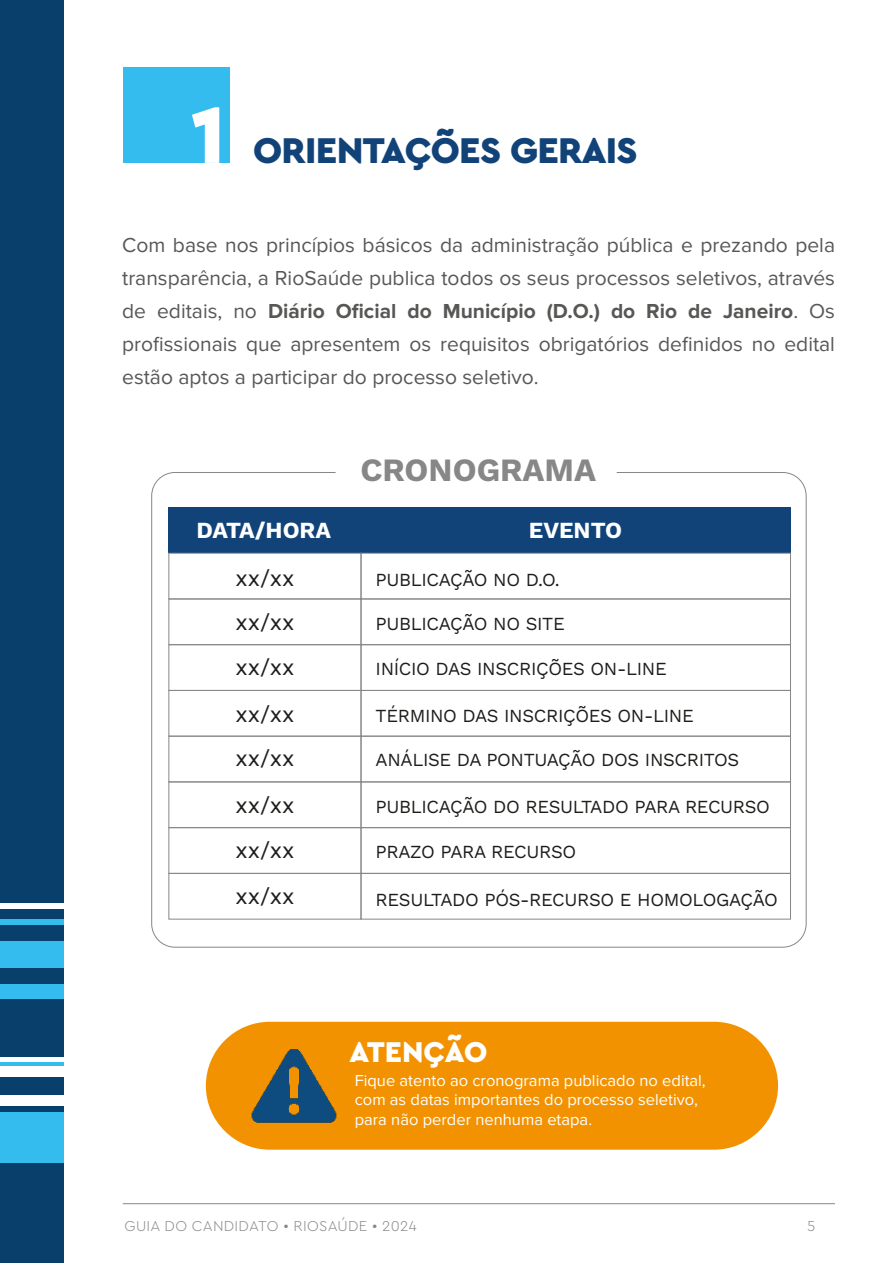
<style>
.page{position:relative;width:893px;height:1263px;background:#fff}
.page>*{position:absolute;margin:0;border:0;box-sizing:border-box;transform-origin:0 0}
.t1{font:900 84.3px "Cera Pro";color:#fff}
.t2{font:900 37.5px "Cera Pro";letter-spacing:-.02em;color:#114379}
.t3{font:700 32.55px "Work Sans";color:#878787}
.t4{font:900 30px "Cera Pro";letter-spacing:-.005em;color:#fff}
.t5{font:23.1px/46.5px "Work Sans";color:#1d1d1b}
.t6{font:700 23.1px "Work Sans";color:#fff}
.t7{font:21px/33px "Proxima Nova";color:#575756;text-align:justify}
.t8{font:18.45px "Work Sans";letter-spacing:-.02em;color:#1d1d1b}
.t9{font:16.5px/19.5px "Proxima Nova";color:#fff}
.t10{font:300 15px "Cera Pro";letter-spacing:.02em;color:#878787}
.s1{font-weight:700}
</style>
<div class="page">
<div style="left:206px;top:1022px;width:572px;height:128px;background:#f39200;border-radius:64px"></div>
<img style="left:251px;top:1049px;width:86px;height:74px">
<div style="left:123px;top:67px;width:106px;height:95px;background:#34bcee"></div>
<div style="left:169px;top:507px;width:192px;height:46px;background:#114379"></div>
<div style="left:361px;top:507px;width:429px;height:46px;background:#114379"></div>
<div style="left:168px;top:553px;width:193px;height:46px;border:1px solid #878787"></div>
<div style="left:361px;top:553px;width:430px;height:46px;border:1px solid #878787"></div>
<div style="left:168px;top:599px;width:193px;height:46px;border:1px solid #878787"></div>
<div style="left:361px;top:599px;width:430px;height:46px;border:1px solid #878787"></div>
<div style="left:168px;top:644px;width:193px;height:47px;border:1px solid #878787"></div>
<div style="left:361px;top:644px;width:430px;height:47px;border:1px solid #878787"></div>
<div style="left:168px;top:690px;width:193px;height:46px;border:1px solid #878787"></div>
<div style="left:361px;top:690px;width:430px;height:46px;border:1px solid #878787"></div>
<div style="left:168px;top:736px;width:193px;height:46px;border:1px solid #878787"></div>
<div style="left:361px;top:736px;width:430px;height:46px;border:1px solid #878787"></div>
<div style="left:168px;top:781px;width:193px;height:47px;border:1px solid #878787"></div>
<div style="left:361px;top:781px;width:430px;height:47px;border:1px solid #878787"></div>
<div style="left:168px;top:827px;width:193px;height:47px;border:1px solid #878787"></div>
<div style="left:361px;top:827px;width:430px;height:47px;border:1px solid #878787"></div>
<div style="left:168px;top:873px;width:193px;height:46px;border:1px solid #878787"></div>
<div style="left:361px;top:873px;width:430px;height:46px;border:1px solid #878787"></div>
<div style="left:0;top:0;width:63px;height:1056px;background:#093f6b"></div>
<div style="left:0;top:1162px;width:63px;height:101px;background:#093f6b"></div>
<div style="left:0;top:1106px;width:63px;height:23px;background:#093f6b"></div>
<div style="left:0;top:984px;width:63px;height:14px;background:#34bcee"></div>
<div style="left:0;top:941px;width:63px;height:26px;background:#34bcee"></div>
<div style="left:0;top:1077px;width:63px;height:17px;background:#093f6b"></div>
<div style="left:0;top:920px;width:63px;height:5px;background:#34bcee"></div>
<div style="left:0;top:904px;width:63px;height:5px;background:#fff"></div>
<hr style="left:0;top:1062px;width:63px;height:4px;background:#34bcee">
<div style="left:0;top:1112px;width:63px;height:50px;background:#34bcee"></div>
<hr style="left:123px;top:1203px;width:712px;height:1px;background:#878787">
<h1 class="t1" style="left:191px;top:79px;width:36px">1</h1>
<h2 class="t2" style="left:253px;top:125px;width:386px">ORIENTAÇÕES GERAIS</h2>
<p class="t7" style="left:122px;top:229px;width:714px">Com base nos princípios básicos da administração pública e prezando pela transparência, a RioSaúde publica todos os seus processos seletivos, através de editais, no <span class="s1">Diário Oficial do Município (D.O.) do Rio de Janeiro</span>. Os profissionais que apresentem os requisitos obrigatórios definidos no edital estão aptos a participar do processo seletivo.</p>
<h3 class="t3" style="left:360px;top:451px;width:237px">CRONOGRAMA</h3>
<p class="t6" style="left:197px;top:517px;width:136px">DATA/HORA</p>
<p class="t5" style="left:235px;top:554px;width:60px">xx/xx</p>
<p class="t8" style="left:376px;top:566px;width:186px">PUBLICAÇÃO NO D.O.</p>
<p class="t5" style="left:235px;top:598px;width:60px">xx/xx</p>
<p class="t8" style="left:376px;top:609px;width:191px">PUBLICAÇÃO NO SITE</p>
<p class="t5" style="left:235px;top:643px;width:60px">xx/xx</p>
<p class="t8" style="left:376px;top:655px;width:293px">INÍCIO DAS INSCRIÇÕES ON-LINE</p>
<p class="t5" style="left:235px;top:690px;width:60px">xx/xx</p>
<p class="t8" style="left:376px;top:701px;width:320px">TÉRMINO DAS INSCRIÇÕES ON-LINE</p>
<p class="t5" style="left:235px;top:733px;width:60px">xx/xx</p>
<p class="t8" style="left:376px;top:745px;width:365px">ANÁLISE DA PONTUAÇÃO DOS INSCRITOS</p>
<p class="t5" style="left:235px;top:780px;width:60px">xx/xx</p>
<p class="t8" style="left:376px;top:792px;width:396px">PUBLICAÇÃO DO RESULTADO PARA RECURSO</p>
<p class="t5" style="left:235px;top:826px;width:60px">xx/xx xx/xx</p>
<p class="t8" style="left:376px;top:837px;width:202px">PRAZO PARA RECURSO</p>
<p class="t6" style="left:529px;top:517px;width:95px">EVENTO</p>
<p class="t8" style="left:376px;top:885px;width:404px">RESULTADO PÓS-RECURSO E HOMOLOGAÇÃO</p>
<h3 class="t4" style="left:350px;top:1032px;width:139px">ATENÇÃO</h3>
<p class="t9" style="left:355px;top:1070px;width:353px">Fique atento ao cronograma publicado no edital, com as datas importantes do processo seletivo, para não perder nenhuma etapa.</p>
<p class="t10" style="left:125px;top:1216px;width:294px">GUIA DO CANDIDATO RIOSAÚDE 2024</p>
<p class="t10" style="left:807px;top:1216px;width:10px">5</p>
</div>
